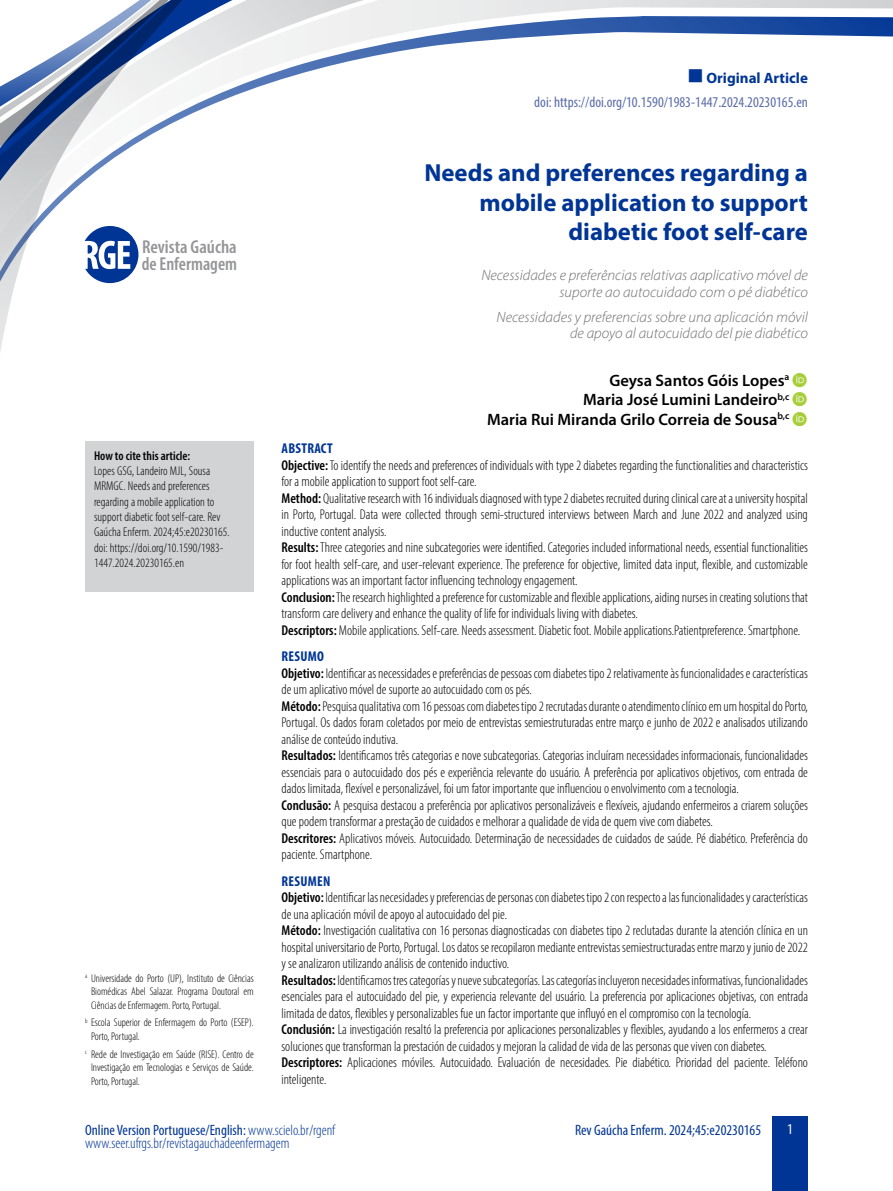
<style>
.page{position:relative;width:893px;height:1191px;background:#fff}
.page>*{position:absolute;margin:0;border:0;box-sizing:border-box;transform-origin:0 0}
.t1{font:700 24.75px/29.7px "Myriad Pro";color:#003595;text-align:right}
.t2{font:600 condensed 18.75px/16.6px "Myriad Pro";color:#939598}
.t3{font:600 16.5px/19.5px "Myriad Pro";color:#000;text-align:right}
.t4{font:italic 300 15px/16.5px "Myriad Pro";color:#6d6e71;text-align:right}
.t5{font:condensed 15px "Myriad Pro";color:#003595}
.t6{font:condensed 15px "Myriad Pro";color:#5a6da7}
.t7{font:300 condensed 15px "Myriad Pro";color:#003595}
.t8{font:700 15px "Myriad Pro";color:#003595}
.t9{font:condensed 15px "Myriad Pro";color:#fff}
.t10{font:300 condensed 14.25px/16.5px "Myriad Pro";color:#000}
.t11{font:300 condensed 12.75px/15.3px "Myriad Pro";letter-spacing:.005em;color:#000}
.t12{font:600 condensed 12.75px "Myriad Pro";color:#000}
.t13{font:300 condensed 11.25px/13.5px "Myriad Pro";color:#000;text-align:justify}
.s1{font-weight:700;color:#003595}
.s2{font-weight:600}
.s3{font-weight:300}
</style>
<div class="page">
<svg style="left:202px;top:0;width:691px;height:109px"></svg>
<svg style="left:0;top:0;width:202px;height:352px"></svg>
<div style="left:772px;top:1116px;width:36px;height:75px;background:#003595"></div>
<svg style="left:85px;top:226px;width:53px;height:57px"></svg>
<div style="left:85px;top:441px;width:169px;height:151px;background:#d1d3d4"></div>
<svg style="left:689px;top:69px;width:13px;height:14px"></svg>
<p class="t8" style="left:706px;top:68px;width:103px">Original Article</p>
<h2 class="t2" style="left:142px;top:238px;width:97px">Revista Gaúcha de Enfermagem</h2>
<p class="t12" style="left:94px;top:448px;width:98px">How to cite this article:</p>
<p class="t11" style="left:94px;top:463px;width:137px">Lopes GSG, Landeiro MJL, Sousa MRMGC. Needs and preferences regarding a mobile application to support diabetic foot self-care. Rev Gaúcha Enferm. 2024;45:e20230165. doi: https://doi.org/10.1590/1983- 1447.2024.20230165.en</p>
<p class="t13" style="left:91px;top:971px;width:164px;text-indent:-6px"><sup>a</sup> Universidade do Porto (UP), Instituto de Ciências Biomédicas Abel Salazar. Programa Doutoral em Ciências de Enfermagem. Porto, Portugal.</p>
<p class="t13" style="left:91px;top:1015px;width:164px;text-indent:-6px"><sup>b</sup> Escola Superior de Enfermagem do Porto (ESEP).<br>Porto, Portugal.</p>
<p class="t13" style="left:91px;top:1047px;width:164px;text-indent:-6px"><sup>c</sup> Rede de Investigação em Saúde (RISE). Centro de Investigação em Tecnologias e Serviços de Saúde.<br>Porto, Portugal.</p>
<p class="t6" style="left:534px;top:93px;width:275px">doi: https://doi.org/10.1590/1983-1447.2024.20230165.en</p>
<h1 class="t1" style="left:424px;top:157px;width:385px">Needs and preferences regarding a mobile application to support diabetic foot self-care</h1>
<p class="t4" style="left:481px;top:267px;width:328px">Necessidades e preferências relativas aaplicativo móvel de suporte ao autocuidado com o pé diabético</p>
<p class="t4" style="left:497px;top:308px;width:313px">Necessidades y preferencias sobre una aplicación móvil de apoyo al autocuidado del pie diabético</p>
<p class="t3" style="left:487px;top:370px;width:304px">Geysa Santos Góis Lopes<sup>a<br></sup>Maria José Lumini Landeiro<sup>b,c<br></sup>Maria Rui Miranda Grilo Correia de Sousa<sup>b,c</sup></p>
<p class="t10" style="left:281px;top:440px;width:528px"><span class="s1">ABSTRACT<br></span><span class="s2">Objective:</span> To identify the needs and preferences of individuals with type 2 diabetes regarding the functionalities and characteristics for a mobile application to support foot self-care.<br><span class="s2">Method:</span> Qualitative research with 16 individuals diagnosed with type 2 diabetes recruited during clinical care at a university hospital in Porto, Portugal. Data were collected through semi-structured interviews between March and June 2022 and analyzed using inductive content analysis.<br><span class="s2">Results:</span> Three categories and nine subcategories were identified. Categories included informational needs, essential functionalities for foot health self-care, and user-relevant experience. The preference for objective, limited data input, flexible, and customizable applications was an important factor influencing technology engagement.<br><span class="s2">Conclusion:</span> The research highlighted a preference for customizable and flexible applications, aiding nurses in creating solutions that transform care delivery and enhance the quality of life for individuals living with diabetes.<br><span class="s2">Descriptors:</span> Mobile applications. Self-care. Needs assessment. Diabetic foot. Mobile applications.Patientpreference. Smartphone.</p>
<p class="t10" style="left:281px;top:648px;width:528px"><span class="s1">RESUMO<br></span><span class="s2">Objetivo:</span> Identificar as necessidades e preferências de pessoas com diabetes tipo 2 relativamente às funcionalidades e características de um aplicativo móvel de suporte ao autocuidado com os pés.<br><span class="s2">Método:</span> Pesquisa qualitativa com 16 pessoas com diabetes tipo 2 recrutadas durante o atendimento clínico em um hospital do Porto, Portugal. Os dados foram coletados por meio de entrevistas semiestruturadas entre março e junho de 2022 e analisados utilizando análise de conteúdo indutiva.<br><span class="s2">Resultados:</span> Identificamos três categorias e nove subcategorias. Categorias incluíram necessidades informacionais, funcionalidades essenciais para o autocuidado dos pés e experiência relevante do usuário. A preferência por aplicativos objetivos, com entrada de dados limitada, flexível e personalizável, foi um fator importante que influenciou o envolvimento com a tecnologia.<br><span class="s2">Conclusão:</span> A pesquisa destacou a preferência por aplicativos personalizáveis e flexíveis, ajudando enfermeiros a criarem soluções que podem transformar a prestação de cuidados e melhorar a qualidade de vida de quem vive com diabetes.<br><span class="s2">Descritores:</span> Aplicativos móveis. Autocuidado. Determinação de necessidades de cuidados de saúde. Pé diabético. Preferência do paciente. Smartphone.</p>
<p class="t10" style="left:281px;top:872px;width:528px"><span class="s1">RESUMEN<br></span><span class="s2">Objetivo:</span> Identificar las necesidades y preferencias de personas con diabetes tipo 2 con respecto a las funcionalidades y características de una aplicación móvil de apoyo al autocuidado del pie.<br><span class="s2">Método:</span> Investigación cualitativa con 16 personas diagnosticadas con diabetes tipo 2 reclutadas durante la atención clínica en un hospital universitario de Porto, Portugal. Los datos se recopilaron mediante entrevistas semiestructuradas entre marzo y junio de 2022 y se analizaron utilizando análisis de contenido inductivo.<br><span class="s2">Resultados:</span> Identificamos tres categorías y nueve subcategorías. Las categorías incluyeron necesidades informativas, funcionalidades esenciales para el autocuidado del pie, y experiencia relevante del usuário. La preferencia por aplicaciones objetivas, con entrada limitada de datos, flexibles y personalizables fue un factor importante que influyó en el compromiso con la tecnología.<br><span class="s2">Conclusión:</span> La investigación resaltó la preferencia por aplicaciones personalizables y flexibles, ayudando a los enfermeros a crear soluciones que transforman la prestación de cuidados y mejoran la calidad de vida de las personas que viven con diabetes.<br><span class="s2">Descriptores:</span> Aplicaciones móviles. Autocuidado. Evaluación de necesidades. Pie diabético. Prioridad del paciente. Teléfono inteligente.</p>
<p class="t5" style="left:85px;top:1121px;width:252px">Online Version Portuguese/English: <span class="s3">www.scielo.br/rgenf</span></p>
<p class="t7" style="left:85px;top:1134px;width:206px">www.seer.ufrgs.br/revistagauchadeenfermagem</p>
<p class="t5" style="left:575px;top:1121px;width:188px">Rev Gaúcha Enferm. 2024;45:e20230165</p>
<p class="t9" style="left:787px;top:1120px;width:7px">1</p>
</div>
